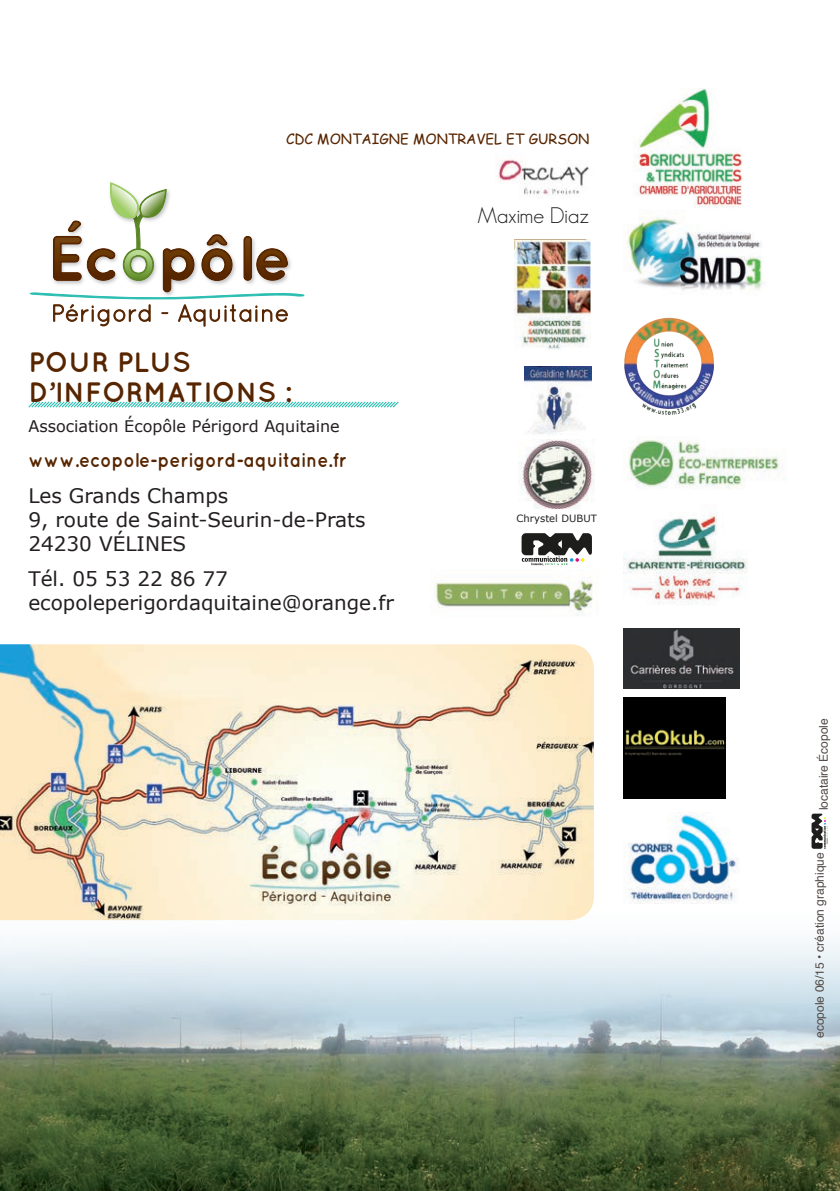
<style>
.page{position:relative;width:840px;height:1191px;background:#fff}
.page>*{position:absolute;margin:0;border:0;box-sizing:border-box;transform-origin:0 0}
.TitreBold{font:700 28px/30px "Quicksand";color:#572500}
.TexteEcopole{font:300 22px "Geosans";color:#231f20}
.TexteEcopole-2{font:20px/24px "Verdana";color:#231f20}
.TexteEcopole-3{font:700 20px "Quicksand";color:#572500;scale:.9 1}
.TexteEcopole-4{font:16px "Verdana";color:#231f20}
.TexteEcopole-5{font:14px "Comic Sans MS";color:#572500}
.TexteEcopole-6{font:12px "Helvetica";color:#524a47}
.TexteEcopole-7{font:10px "Verdana";color:#231f20}
</style>
<div class="page">
<img style="left:0;top:920px;width:839px;height:271px">
<img style="left:514px;top:239px;width:76px;height:110px">
<img style="left:626px;top:812px;width:112px;height:91px">
<img style="left:635px;top:88px;width:107px;height:120px">
<img style="left:623px;top:513px;width:124px;height:92px">
<img style="left:623px;top:628px;width:115px;height:61px">
<img style="left:626px;top:217px;width:137px;height:74px">
<img style="left:434px;top:579px;width:160px;height:37px">
<img style="left:624px;top:317px;width:89px;height:98px">
<img style="left:623px;top:697px;width:101px;height:101px">
<img style="left:623px;top:436px;width:162px;height:52px">
<svg style="left:521px;top:533px;width:70px;height:32px"></svg>
<img style="left:0;top:644px;width:593px;height:276px">
<svg style="left:28px;top:401px;width:371px;height:7px"></svg>
<img style="left:518px;top:440px;width:76px;height:69px">
<img style="left:495px;top:154px;width:95px;height:44px">
<img style="left:524px;top:366px;width:67px;height:69px">
<svg style="left:53px;top:305px;width:97px;height:21px"></svg>
<svg style="left:178px;top:305px;width:41px;height:21px"></svg>
<svg style="left:225px;top:305px;width:62px;height:16px"></svg>
<svg style="left:29px;top:183px;width:275px;height:116px"></svg>
<svg style="left:811px;top:813px;width:16px;height:35px"></svg>
<p class="TexteEcopole-5" style="left:286px;top:129px;width:304px">CDC MONTAIGNE MONTRAVEL ET GURSON</p>
<p class="TitreBold" style="left:28px;top:346px;width:264px">POUR PLUS<br>D’INFORMATIONS :</p>
<p class="TexteEcopole-4" style="left:28px;top:416px;width:313px">Association Écopôle Périgord Aquitaine</p>
<p class="TexteEcopole-3" style="left:28px;top:448px;width:355px">www.ecopole-perigord-aquitaine.fr</p>
<p class="TexteEcopole-2" style="left:28px;top:483px;width:338px">Les Grands Champs<br>9, route de Saint-Seurin-de-Prats<br>24230 VÉLINES</p>
<p class="TexteEcopole-2" style="left:28px;top:566px;width:367px">Tél. 05 53 22 86 77 ecopoleperigordaquitaine@orange.fr</p>
<p class="TexteEcopole" style="left:477px;top:203px;width:113px">Maxime Diaz</p>
<p class="TexteEcopole-7" style="left:516px;top:511px;width:82px">Chrystel DUBUT</p>
<p class="TexteEcopole-6" style="left:813px;top:810px;width:94px;rotate:-90deg">locataire Écopole</p>
<p class="TexteEcopole-6" style="left:809px;top:1037px;width:187px;rotate:-90deg">ecopole 06/15 • création graphique</p>
</div>
